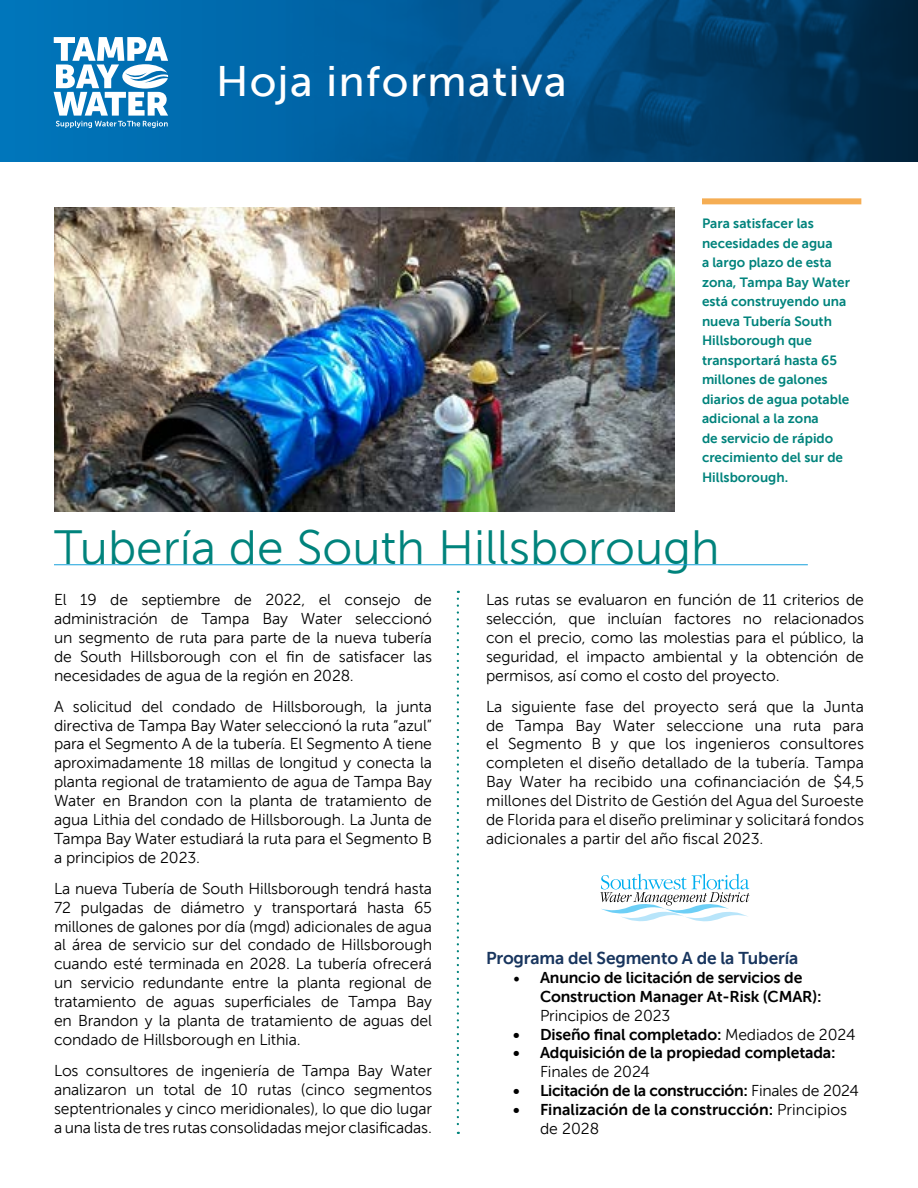
<style>
.page{position:relative;width:918px;height:1188px;background:#fff}
.page>*{position:absolute;margin:0;border:0;box-sizing:border-box;transform-origin:0 0}
.heading_green{font:48px "Museo Sans 300";color:#00837c}
.t1{font:42.75px "Museo Sans 500";letter-spacing:.035em;color:#fff}
.heading_1{font:17.25px "Museo Sans 700";letter-spacing:-.01em;color:#18355e}
.heading_1-2{font:15.75px/18.9px "Museo Sans 300";letter-spacing:-.01em;color:#000;text-align:justify}
.t2{font:15.75px/18.9px "Museo Sans 700";letter-spacing:-.01em;color:#000}
.caption_narrow{font:13.5px/19.5px "Museo Sans 700";color:#00837c}
.s1{font-family:"Minion Pro";font-size:18px}
.s2{font-family:"Museo Sans 300"}
</style>
<div class="page">
<div style="left:0;top:0;width:918px;height:162px;background:#006caf"></div>
<svg style="left:54px;top:37px;width:114px;height:91px"></svg>
<img style="left:300px;top:0;width:618px;height:162px">
<img style="left:54px;top:207px;width:620px;height:304px">
<svg style="left:457px;top:599px;width:2px;height:535px"></svg>
<svg style="left:600px;top:874px;width:150px;height:47px"></svg>
<hr style="left:54px;top:564px;width:754px;height:1px;background:#16a0db">
<div style="left:702px;top:198px;width:159px;height:6px;background:#f5ad53"></div>
<h2 class="t1" style="left:216px;top:58px;width:352px">Hoja informativa</h2>
<p class="caption_narrow" style="left:702px;top:214px;width:150px">Para satisfacer las necesidades de agua<br>a largo plazo de esta zona, Tampa Bay Water está construyendo una nueva Tubería South<br>Hillsborough que transportará hasta 65 millones de galones diarios de agua potable adicional a la zona<br>de servicio de rápido crecimiento del sur de<br>Hillsborough.</p>
<p class="heading_green" style="left:54px;top:522px;width:667px">Tubería de South Hillsborough</p>
<p class="heading_1-2" style="left:54px;top:590px;width:380px">El 19 de septiembre de 2022, el consejo de administración de Tampa Bay Water seleccionó un segmento de ruta para parte de la nueva tubería de South Hillsborough con el fin de satisfacer las necesidades de agua de la región en 2028.</p>
<p class="heading_1-2" style="left:54px;top:697px;width:380px">A solicitud del condado de Hillsborough, la junta directiva de Tampa Bay Water seleccionó la ruta “azul” para el Segmento A de la tubería. El Segmento A tiene aproximadamente 18 millas de longitud y conecta la planta regional de tratamiento de agua de Tampa Bay Water en Brandon con la planta de tratamiento de agua Lithia del condado de Hillsborough. La Junta de Tampa Bay Water estudiará la ruta para el Segmento B a principios de 2023.</p>
<p class="heading_1-2" style="left:54px;top:879px;width:380px">La nueva Tubería de South Hillsborough tendrá hasta 72 pulgadas de diámetro y transportará hasta 65 millones de galones por día (mgd) adicionales de agua al área de servicio sur del condado de Hillsborough cuando esté terminada en 2028. La tubería ofrecerá un servicio redundante entre la planta regional de tratamiento de aguas superficiales de Tampa Bay en Brandon y la planta de tratamiento de aguas del condado de Hillsborough en Lithia.</p>
<p class="heading_1-2" style="left:54px;top:1061px;width:380px">Los consultores de ingeniería de Tampa Bay Water analizaron un total de 10 rutas (cinco segmentos septentrionales y cinco meridionales), lo que dio lugar a una lista de tres rutas consolidadas mejor clasificadas.</p>
<p class="heading_1-2" style="left:486px;top:590px;width:380px">Las rutas se evaluaron en función de 11 criterios de selección, que incluían factores no relacionados con el precio, como las molestias para el público, la seguridad, el impacto ambiental y la obtención de permisos, así como el costo del proyecto.</p>
<p class="heading_1-2" style="left:486px;top:697px;width:380px">La siguiente fase del proyecto será que la Junta de Tampa Bay Water seleccione una ruta para el Segmento B y que los ingenieros consultores completen el diseño detallado de la tubería. Tampa Bay Water ha recibido una cofinanciación de $4,5 millones del Distrito de Gestión del Agua del Suroeste de Florida para el diseño preliminar y solicitará fondos adicionales a partir del año fiscal 2023.</p>
<p class="heading_1" style="left:486px;top:948px;width:314px">Programa del Segmento A de la Tubería</p>
<p class="t2" style="left:540px;top:968px;width:283px;text-indent:-27px"><span class="s1">•</span> Anuncio de licitación de servicios de<br>Construction Manager At-Risk (CMAR):<br><span class="s2">Principios de 2023</span></p>
<p class="t2" style="left:513px;top:1025px;width:344px">• Diseño final completado: <span class="s2">Mediados de 2024</span></p>
<p class="t2" style="left:540px;top:1044px;width:297px;text-indent:-27px">• Adquisición de la propiedad completada:<br><span class="s2">Finales de 2024</span></p>
<p class="t2" style="left:513px;top:1081px;width:348px">• Licitación de la construcción: <span class="s2">Finales de 2024</span></p>
<p class="t2" style="left:540px;top:1100px;width:309px;text-indent:-27px">• Finalización de la construcción: <span class="s2">Principios de 2028</span></p>
</div>
